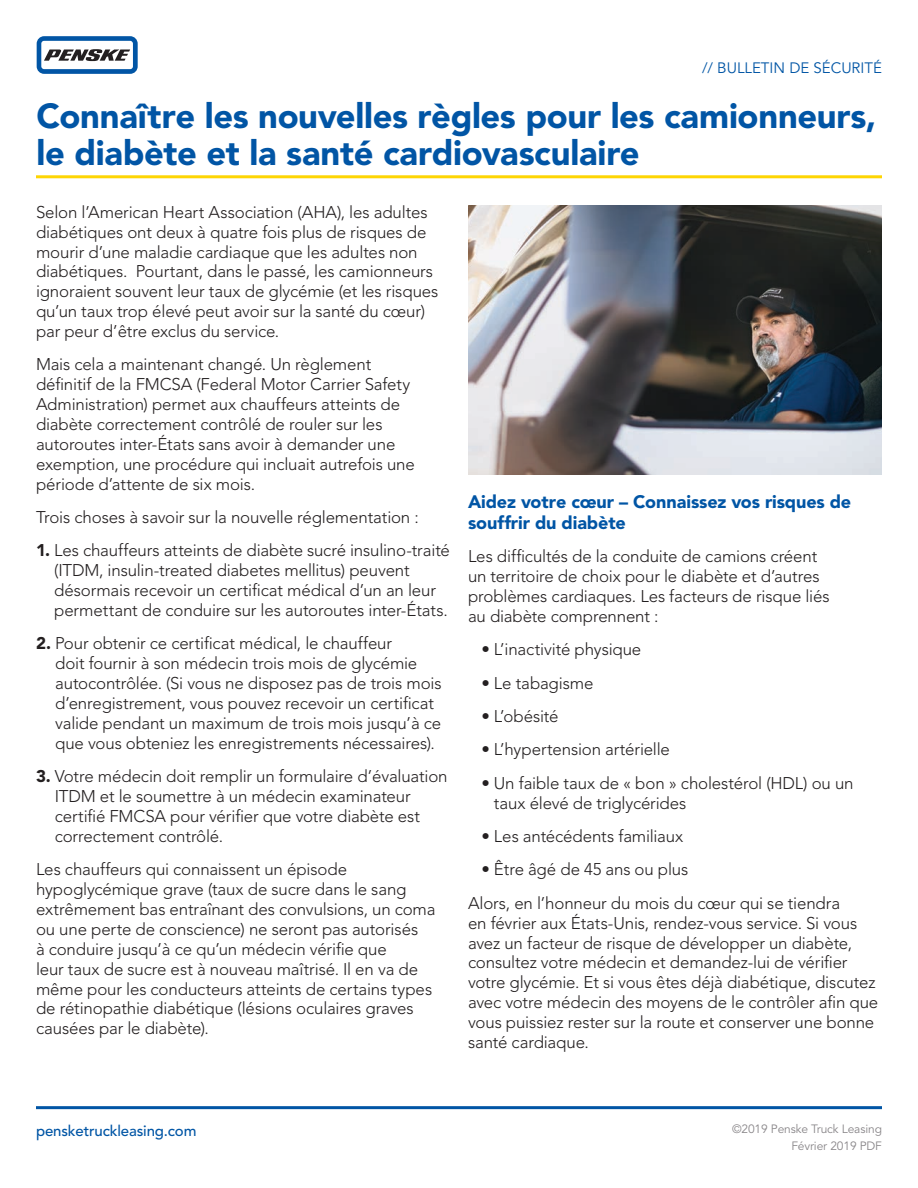
<style>
.page{position:relative;width:918px;height:1188px;background:#fff}
.page>*{position:absolute;margin:0;border:0;box-sizing:border-box;transform-origin:0 0}
.t1{font:900 34.5px/37.5px "Avenir LT Std";letter-spacing:-.01em;color:#0155a5}
.t2{font:900 18px/21px "Avenir LT Std";letter-spacing:-.01em;color:#0155a5}
.t3{font:300 16.8px/20px "Avenir LT Std";letter-spacing:-.01em;color:#231f20}
.t4{font:500 15px "Avenir LT Std";letter-spacing:-.01em;color:#0155a5}
.t5{font:15px "Avenir LT Std";color:#0155a5}
.t6{font:12px/16.5px "Avenir LT Std";letter-spacing:-.01em;color:#898689;text-align:right}
.s1{font-weight:900}
</style>
<div class="page">
<hr style="left:36px;top:175px;width:846px;height:3px;background:#fed503">
<hr style="left:36px;top:1106px;width:846px;height:3px;background:#0155a5">
<svg style="left:37px;top:36px;width:101px;height:38px"></svg>
<div style="left:41px;top:41px;width:92px;height:28px;background:#fff;border-radius:3px"></div>
<svg style="left:44px;top:49px;width:86px;height:12px"></svg>
<img style="left:468px;top:205px;width:414px;height:269px">
<p class="t5" style="left:702px;top:59px;width:181px">// BULLETIN DE SÉCURITÉ</p>
<h1 class="t1" style="left:36px;top:97px;width:842px">Connaître les nouvelles règles pour les camionneurs, le diabète et la santé cardiovasculaire</h1>
<p class="t3" style="left:36px;top:202px;width:404px">Selon l’American Heart Association (AHA), les adultes diabétiques ont deux à quatre fois plus de risques de mourir d’une maladie cardiaque que les adultes non diabétiques. Pourtant, dans le passé, les camionneurs ignoraient souvent leur taux de glycémie (et les risques qu’un taux trop élevé peut avoir sur la santé du cœur) par peur d’être exclus du service.</p>
<p class="t3" style="left:36px;top:355px;width:380px">Mais cela a maintenant changé. Un règlement définitif de la FMCSA (Federal Motor Carrier Safety Administration) permet aux chauffeurs atteints de diabète correctement contrôlé de rouler sur les autoroutes inter-États sans avoir à demander une exemption, une procédure qui incluait autrefois une période d’attente de six mois.</p>
<p class="t3" style="left:36px;top:507px;width:384px">Trois choses à savoir sur la nouvelle réglementation :</p>
<p class="t3" style="left:54px;top:541px;width:397px;text-indent:-18px"><span class="s1">1.</span> Les chauffeurs atteints de diabète sucré insulino-traité (ITDM, insulin-treated diabetes mellitus) peuvent désormais recevoir un certificat médical d’un an leur permettant de conduire sur les autoroutes inter-États.</p>
<p class="t3" style="left:55px;top:634px;width:388px;text-indent:-19px"><span class="s1">2.</span> Pour obtenir ce certificat médical, le chauffeur<br>doit fournir à son médecin trois mois de glycémie autocontrôlée. (Si vous ne disposez pas de trois mois d’enregistrement, vous pouvez recevoir un certificat valide pendant un maximum de trois mois jusqu’à ce que vous obteniez les enregistrements nécessaires).</p>
<p class="t3" style="left:55px;top:767px;width:394px;text-indent:-19px"><span class="s1">3.</span> Votre médecin doit remplir un formulaire d’évaluation ITDM et le soumettre à un médecin examinateur certifié FMCSA pour vérifier que votre diabète est correctement contrôlé.</p>
<p class="t3" style="left:36px;top:860px;width:401px">Les chauffeurs qui connaissent un épisode hypoglycémique grave (taux de sucre dans le sang extrêmement bas entraînant des convulsions, un coma ou une perte de conscience) ne seront pas autorisés<br>à conduire jusqu’à ce qu’un médecin vérifie que<br>leur taux de sucre est à nouveau maîtrisé. Il en va de même pour les conducteurs atteints de certains types de rétinopathie diabétique (lésions oculaires graves causées par le diabète).</p>
<p class="t2" style="left:468px;top:491px;width:385px">Aidez votre cœur – Connaissez vos risques de souffrir du diabète</p>
<p class="t3" style="left:468px;top:547px;width:363px">Les difficultés de la conduite de camions créent un territoire de choix pour le diabète et d’autres problèmes cardiaques. Les facteurs de risque liés au diabète comprennent :</p>
<p class="t3" style="left:482px;top:640px;width:161px">• L’inactivité physique</p>
<p class="t3" style="left:482px;top:673px;width:113px">• Le tabagisme</p>
<p class="t3" style="left:482px;top:706px;width:79px">• L’obésité</p>
<p class="t3" style="left:482px;top:740px;width:190px">• L’hypertension artérielle</p>
<p class="t3" style="left:494px;top:773px;width:361px;text-indent:-12px">• Un faible taux de « bon » cholestérol (HDL) ou un taux élevé de triglycérides</p>
<p class="t3" style="left:482px;top:826px;width:203px">• Les antécédents familiaux</p>
<p class="t3" style="left:468px;top:853px;width:374px;line-height:33.5px;text-indent:14px">• Être âgé de 45 ans ou plus<br>Alors, en l’honneur du mois du cœur qui se tiendra</p>
<p class="t3" style="left:468px;top:913px;width:412px">en février aux États-Unis, rendez-vous service. Si vous avez un facteur de risque de développer un diabète, consultez votre médecin et demandez-lui de vérifier votre glycémie. Et si vous êtes déjà diabétique, discutez avec votre médecin des moyens de le contrôler afin que vous puissiez rester sur la route et conserver une bonne santé cardiaque.</p>
<p class="t4" style="left:36px;top:1122px;width:162px">pensketruckleasing.com</p>
<p class="t6" style="left:732px;top:1121px;width:152px">©2019 Penske Truck Leasing<br>Février 2019 PDF</p>
</div>
